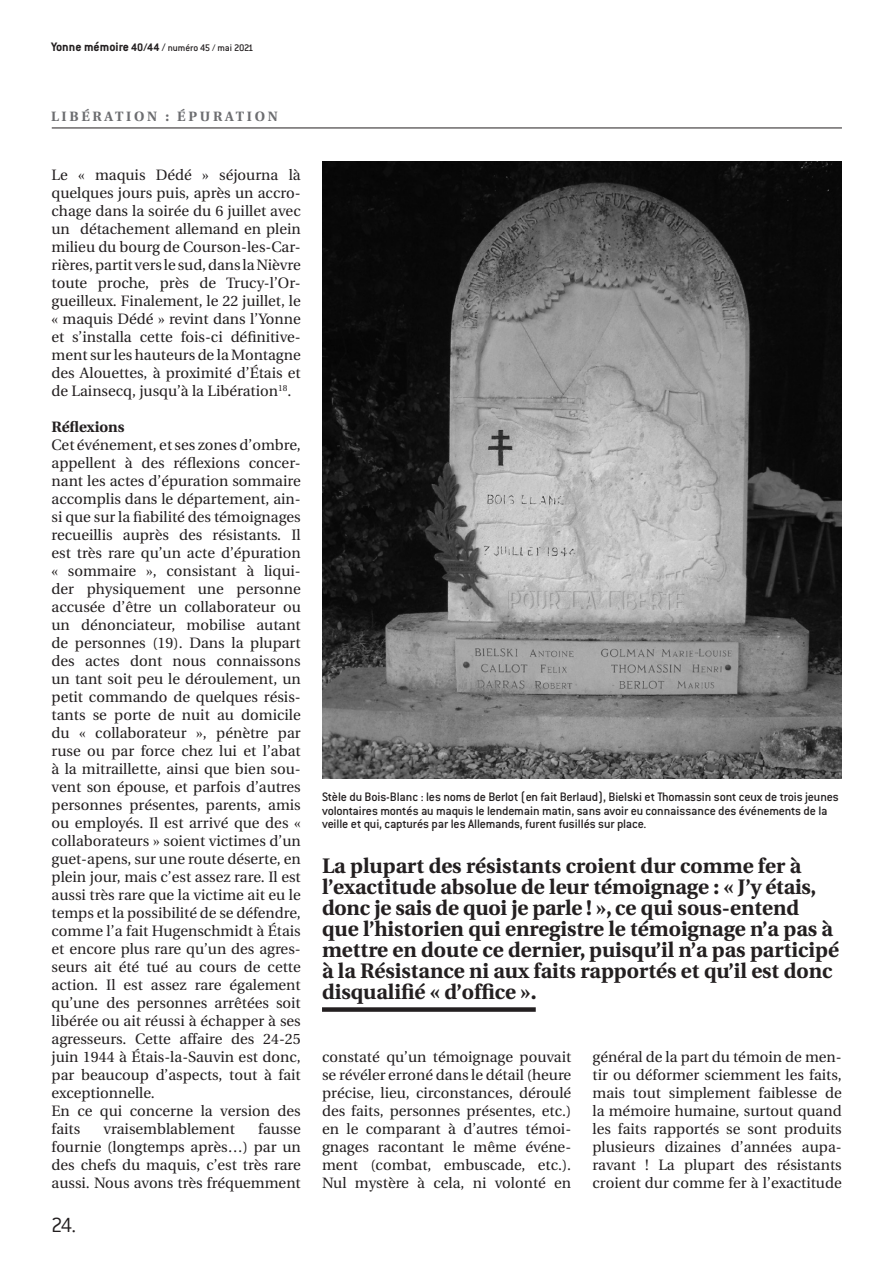
<style>
.page{position:relative;width:893px;height:1263px;background:#fff}
.page>*{position:absolute;margin:0;border:0;box-sizing:border-box;transform-origin:0 0}
.t1{font:300 22.5px "Conduit ITC";color:#231f20}
.t2{font:700 21px/21px "Utopia";color:#231f20}
.t3{font:15px/18px "Utopia";color:#231f20;text-align:justify}
.t4{font:700 15px "Utopia";color:#231f20}
.t5{font:500 13.5px/13.5px "Conduit ITC";letter-spacing:-.015em;color:#231f20}
.t6{font:700 13.5px "Utopia";letter-spacing:.2em;color:#6c6d70}
.t7{font:500 10.5px "Conduit ITC";letter-spacing:-.02em;color:#231f20}
.s1{font-weight:700;font-size:13.5px}
.s2{font-weight:700;font-size:12px}
.s3{font-size:12px}
</style>
<div class="page">
<hr style="left:52px;top:128px;width:790px;height:1px;background:#231f20">
<img style="left:322px;top:162px;width:520px;height:617px">
<div style="left:322px;top:1007px;width:214px;height:5px;background:#231f20"></div>
<p class="t7" style="left:51px;top:42px;width:204px"><span class="s1">Yonne mémoire</span> <span class="s2">40/44</span> <span class="s3">/</span> numéro 45 / mai 2021</p>
<p class="t6" style="left:51px;top:108px;width:228px">LIBÉRATION : ÉPURATION</p>
<p class="t3" style="left:52px;top:166px;width:251px">Le « maquis Dédé » séjourna là quelques jours puis, après un accro&shy;chage dans la soirée du 6 juillet avec un détachement allemand en plein milieu du bourg de Courson-les-Car&shy;rières, partit vers le sud, dans la Nièvre toute proche, près de Trucy-l’Or&shy;gueilleux. Finalement, le 22 juillet, le « maquis Dédé » revint dans l’Yonne et s’installa cette fois-ci définitive&shy;ment sur les hauteurs de la Montagne des Alouettes, à proximité d’Étais et de Lainsecq, jusqu’à la Libération<sup>18</sup>.</p>
<p class="t4" style="left:52px;top:418px;width:75px">Réflexions</p>
<p class="t3" style="left:52px;top:436px;width:251px;text-align:left">Cet événement, et ses zones d’ombre, appellent à des réflexions concer&shy;nant les actes d’épuration sommaire accomplis dans le département, ain&shy;si que sur la fiabilité des témoignages recueillis auprès des résistants. Il est très rare qu’un acte d’épuration « sommaire », consistant à liqui&shy;der physiquement une personne accusée d’être un collaborateur ou un dénonciateur, mobilise autant de personnes (19). Dans la plupart des actes dont nous connaissons un tant soit peu le déroulement, un petit commando de quelques résis&shy;tants se porte de nuit au domicile du « collaborateur », pénètre par ruse ou par force chez lui et l’abat à la mitraillette, ainsi que bien sou&shy;vent son épouse, et parfois d’autres personnes présentes, parents, amis ou employés. Il est arrivé que des « collaborateurs » soient victimes d’un guet-apens, sur une route déserte, en plein jour, mais c’est assez rare. Il est aussi très rare que la victime ait eu le temps et la possibilité de se défendre, comme l’a fait Hugenschmidt à Étais et encore plus rare qu’un des agres&shy;seurs ait été tué au cours de cette action. Il est assez rare également qu’une des personnes arrêtées soit libérée ou ait réussi à échapper à ses agresseurs. Cette affaire des 24-25 juin 1944 à Étais-la-Sauvin est donc, par beaucoup d’aspects, tout à fait exceptionnelle.<br>En ce qui concerne la version des faits</p>
<p class="t3" style="left:52px;top:1120px;width:251px;text-indent:207px">fausse fournie (longtemps après…) par un des chefs du maquis, c’est très rare aussi. Nous avons très fréquemment</p>
<p class="t3" style="left:104px;top:1120px;width:133px">vraisemblablement</p>
<h1 class="t1" style="left:51px;top:1213px;width:27px">24.</h1>
<p class="t5" style="left:322px;top:790px;width:518px">Stèle du Bois-Blanc : les noms de Berlot (en fait Berlaud), Bielski et Thomassin sont ceux de trois jeunes volontaires montés au maquis le lendemain matin, sans avoir eu connaissance des événements de la veille et qui, capturés par les Allemands, furent fusillés sur place.</p>
<p class="t2" style="left:322px;top:855px;width:518px">La plupart des résistants croient dur comme fer à l’exactitude absolue de leur témoignage : « J’y étais, donc je sais de quoi je parle ! », ce qui sous-entend que l’historien qui enregistre le témoignage n’a pas à mettre en doute ce dernier, puisqu’il n’a pas participé à la Résistance ni aux faits rapportés et qu’il est donc disqualifié « d’office ».</p>
<p class="t3" style="left:322px;top:1048px;width:251px">constaté qu’un témoignage pouvait se révéler erroné dans le détail (heure précise, lieu, circonstances, déroulé des faits, personnes présentes, etc.) en le comparant à d’autres témoi&shy;gnages racontant le même événe&shy;ment (combat, embuscade, etc.).<br>Nul mystère à cela, ni volonté en</p>
<p class="t3" style="left:592px;top:1048px;width:251px">général de la part du témoin de men&shy;tir ou déformer sciemment les faits, mais tout simplement faiblesse de la mémoire humaine, surtout quand les faits rapportés se sont produits plusieurs dizaines d’années aupa&shy;ravant ! La plupart des résistants croient dur comme fer à l’exactitude</p>
</div>
